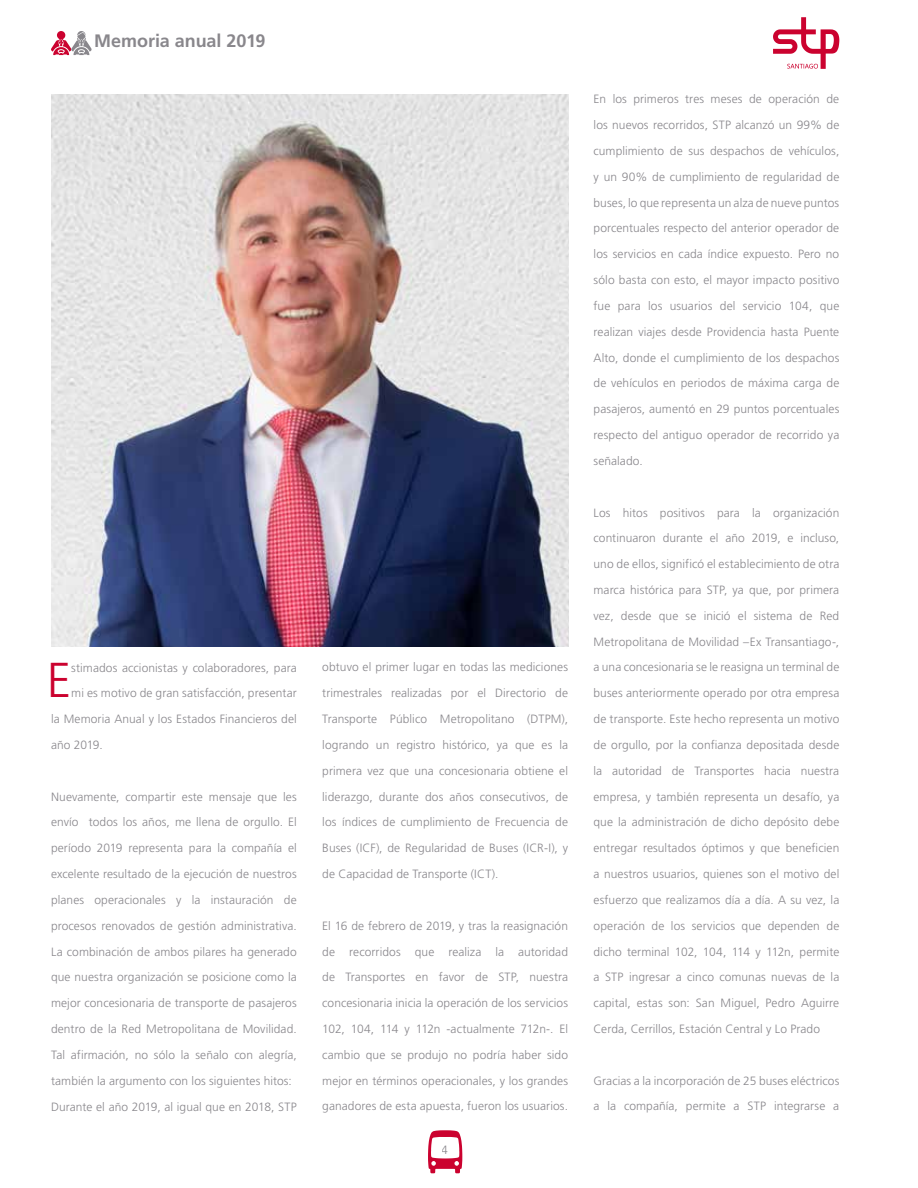
<style>
.page{position:relative;width:918px;height:1188px;background:#fff}
.page>*{position:absolute;margin:0;border:0;box-sizing:border-box;transform-origin:0 0}
.t1{font:300 49.05px "Frutiger";color:#cb022f}
.t2{font:700 18px "Frutiger";letter-spacing:-.005em;color:#89878c}
.t3{font:300 12px/25.8px "Frutiger";letter-spacing:.01em;color:#89878c;text-align:justify}
</style>
<div class="page">
<svg style="left:773px;top:17px;width:66px;height:52px"></svg>
<svg style="left:51px;top:31px;width:41px;height:24px"></svg>
<img style="left:51px;top:95px;width:517px;height:552px">
<svg style="left:428px;top:1130px;width:34px;height:43px"></svg>
<h2 class="t2" style="left:94px;top:30px;width:173px">Memoria anual 2019</h2>
<h1 class="t1" style="left:47px;top:653px;width:26px">E</h1>
<p class="t3" style="left:71px;top:655px;width:227px">stimados accionistas y colaboradores, para</p>
<p class="t3" style="left:71px;top:680px;width:227px">mi es motivo de gran satisfacción, presentar</p>
<p class="t3" style="left:51px;top:706px;width:247px">la Memoria Anual y los Estados Financieros del</p>
<p class="t3" style="left:51px;top:732px;width:53px">año 2019.</p>
<p class="t3" style="left:51px;top:784px;width:247px;text-align:left">Nuevamente, compartir este mensaje que les envío todos los años, me llena de orgullo. El período 2019 representa para la compañía el excelente resultado de la ejecución de nuestros planes operacionales y la instauración de procesos renovados de gestión administrativa.<br>La combinación de ambos pilares ha generado que nuestra organización se posicione como la mejor concesionaria de transporte de pasajeros dentro de la Red Metropolitana de Movilidad.<br>Tal afirmación, no sólo la señalo con alegría, también la argumento con los siguientes hitos:<br>Durante el año 2019, al igual que en 2018, STP</p>
<p class="t3" style="left:322px;top:655px;width:247px">obtuvo el primer lugar en todas las mediciones trimestrales realizadas por el Directorio de Transporte Público Metropolitano (DTPM), logrando un registro histórico, ya que es la primera vez que una concesionaria obtiene el liderazgo, durante dos años consecutivos, de los índices de cumplimiento de Frecuencia de Buses (ICF), de Regularidad de Buses (ICR-I), y de Capacidad de Transporte (ICT).</p>
<p class="t3" style="left:322px;top:913px;width:247px">El 16 de febrero de 2019, y tras la reasignación de recorridos que realiza la autoridad de Transportes en favor de STP, nuestra concesionaria inicia la operación de los servicios 102, 104, 114 y 112n -actualmente 712n-. El cambio que se produjo no podría haber sido mejor en términos operacionales, y los grandes ganadores de esta apuesta, fueron los usuarios.</p>
<p class="t3" style="left:442px;top:1137px;width:8px">4</p>
<p class="t3" style="left:594px;top:86px;width:247px">En los primeros tres meses de operación de los nuevos recorridos, STP alcanzó un 99% de cumplimiento de sus despachos de vehículos, y un 90% de cumplimiento de regularidad de buses, lo que representa un alza de nueve puntos porcentuales respecto del anterior operador de los servicios en cada índice expuesto. Pero no sólo basta con esto, el mayor impacto positivo fue para los usuarios del servicio 104, que realizan viajes desde Providencia hasta Puente Alto, donde el cumplimiento de los despachos de vehículos en periodos de máxima carga de pasajeros, aumentó en 29 puntos porcentuales respecto del antiguo operador de recorrido ya señalado.</p>
<p class="t3" style="left:594px;top:500px;width:247px">Los hitos positivos para la organización continuaron durante el año 2019, e incluso, uno de ellos, significó el establecimiento de otra marca histórica para STP, ya que, por primera vez, desde que se inició el sistema de Red Metropolitana de Movilidad –Ex Transantiago-, a una concesionaria se le reasigna un terminal de buses anteriormente operado por otra empresa de transporte. Este hecho representa un motivo de orgullo, por la confianza depositada desde la autoridad de Transportes hacia nuestra empresa, y también representa un desafío, ya que la administración de dicho depósito debe entregar resultados óptimos y que beneficien a nuestros usuarios, quienes son el motivo del esfuerzo que realizamos día a día. A su vez, la operación de los servicios que dependen de dicho terminal 102, 104, 114 y 112n, permite a STP ingresar a cinco comunas nuevas de la capital, estas son: San Miguel, Pedro Aguirre Cerda, Cerrillos, Estación Central y Lo Prado</p>
<p class="t3" style="left:594px;top:1068px;width:247px">Gracias a la incorporación de 25 buses eléctricos a la compañía, permite a STP integrarse a</p>
</div>
